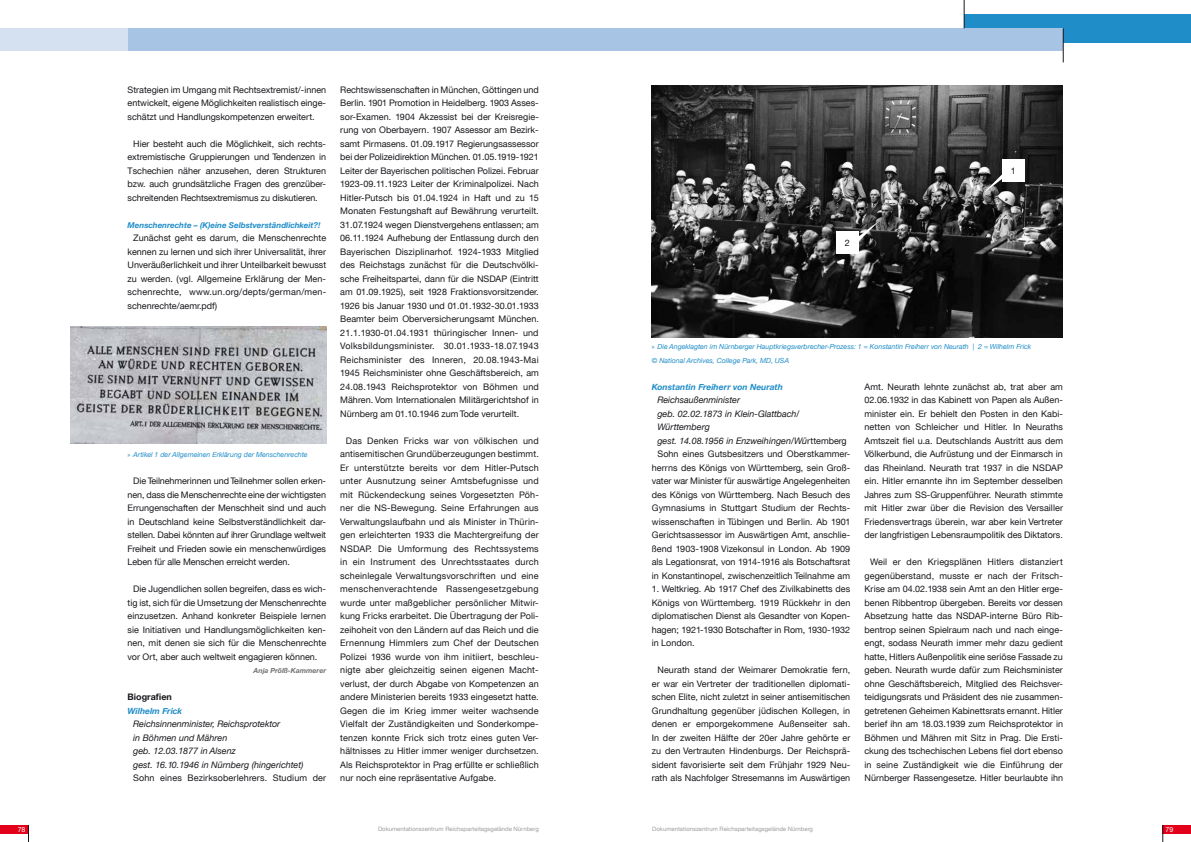
<style>
.page{position:relative;width:1191px;height:842px;background:#fff}
.page>*{position:absolute;margin:0;border:0;box-sizing:border-box;transform-origin:0 0}
.t1{font:9px/13.5px "Helvetica Neue CE";color:#1a171c;text-align:justify}
.t2{font:italic 9px/13.5px "Helvetica Neue CE";color:#1a171c}
.t3{font:700 9px "Helvetica Neue CE";color:#1a171c}
.t4{font:italic 700 8.5px "Helvetica Neue CE";color:#1f8dc8}
.t5{font:italic 700 8px "Helvetica Neue CE";color:#1f8dc8}
.t6{font:italic 7px/13.5px "Helvetica Neue CE";color:#1f8dc8}
.t7{font:italic 700 7px "Helvetica Neue CE";color:#707172}
.t8{font:7px "Helvetica Neue CE";color:#fff}
.t9{font:6px "Helvetica Neue CE";color:#9c9e9f}
.s1{font-family:"Myriad Pro";font-style:normal}
.s2{font-style:normal}
</style>
<div class="page">
<div style="left:0;top:825px;width:28px;height:8px;background:#e2001a"></div>
<div style="left:1162px;top:825px;width:29px;height:8px;background:#e2001a"></div>
<div style="left:0;top:28px;width:128px;height:23px;background:#d5e1f1"></div>
<div style="left:128px;top:28px;width:467px;height:23px;background:#a7c4e4"></div>
<div style="left:964px;top:14px;width:227px;height:29px;background:#1f8dc8"></div>
<div style="left:595px;top:28px;width:468px;height:23px;background:#a7c4e4"></div>
<svg style="left:964px;top:0;width:1px;height:28px"></svg>
<hr style="left:1063px;top:28px;width:1px;height:34px;background:#1a171c">
<svg style="left:28px;top:825px;width:1px;height:17px"></svg>
<svg style="left:1162px;top:825px;width:1px;height:17px"></svg>
<img style="left:71px;top:327px;width:255px;height:117px">
<img style="left:652px;top:85px;width:411px;height:252px">
<div style="left:1002px;top:159px;width:22px;height:23px;background:#fff"></div>
<div style="left:836px;top:232px;width:22px;height:22px;background:#fff"></div>
<svg style="left:983px;top:171px;width:26px;height:22px"></svg>
<svg style="left:852px;top:221px;width:27px;height:23px"></svg>
<p class="t1" style="left:128px;top:83px;width:200px">Strategien im Umgang mit Rechtsextremist/-innen entwickelt, eigene Möglichkeiten realistisch einge&shy;schätzt und Handlungskompetenzen erweitert.</p>
<p class="t1" style="left:128px;top:137px;width:200px;text-indent:6px">Hier besteht auch die Möglichkeit, sich rechts&shy;extremistische Gruppierungen und Tendenzen in Tschechien näher anzusehen, deren Strukturen bzw. auch grundsätzliche Fragen des grenzüber&shy;schreitenden Rechtsextremismus zu diskutieren.</p>
<p class="t5" style="left:128px;top:220px;width:194px">Menschenrechte – (K)eine Selbstverständlichkeit?!</p>
<p class="t1" style="left:128px;top:232px;width:200px;text-indent:6px">Zunächst geht es darum, die Menschenrechte kennen zu lernen und sich ihrer Universalität, ihrer Unveräußerlichkeit und ihrer Unteilbarkeit bewusst zu werden. (vgl. Allgemeine Erklärung der Men&shy;schenrechte, www.un.org/depts/german/men&shy;schenrechte/aemr.pdf)</p>
<p class="t6" style="left:128px;top:448px;width:182px"><span class="s1">»</span> Artikel 1 der Allgemeinen Erklärung der Menschenrechte</p>
<p class="t1" style="left:128px;top:475px;width:200px;text-indent:6px">Die Teilnehmerinnen und Teilnehmer sollen erken&shy;nen, dass die Menschenrechte eine der wichtigsten Errungenschaften der Menschheit sind und auch in Deutschland keine Selbstverständlichkeit dar&shy;stellen. Dabei könnten auf ihrer Grundlage weltweit Freiheit und Frieden sowie ein menschenwürdiges Leben für alle Menschen erreicht werden.</p>
<p class="t1" style="left:128px;top:583px;width:200px;text-indent:6px">Die Jugendlichen sollen begreifen, dass es wich&shy;tig ist, sich für die Umsetzung der Menschenrechte einzusetzen. Anhand konkreter Beispiele lernen sie Initiativen und Handlungsmöglichkeiten ken&shy;nen, mit denen sie sich für die Menschenrechte vor Ort, aber auch weltweit engagieren können.</p>
<p class="t7" style="left:254px;top:667px;width:74px">Anja Prölß-Kammerer</p>
<p class="t3" style="left:128px;top:692px;width:46px">Biografien</p>
<p class="t4" style="left:128px;top:706px;width:56px">Wilhelm Frick</p>
<p class="t2" style="left:133px;top:717px;width:172px">Reichsinnenminister, Reichsprotektor<br>in Böhmen und Mähren<br>geb. 12.03.1877 in Alsenz<br>gest. 16.10.1946 in Nürnberg (hingerichtet)</p>
<p class="t1" style="left:133px;top:772px;width:194px">Sohn eines Bezirksoberlehrers. Studium der</p>
<p class="t1" style="left:340px;top:83px;width:200px">Rechtswissenschaften in München, Göttingen und Berlin. 1901 Promotion in Heidelberg. 1903 Asses&shy;sor-Examen. 1904 Akzessist bei der Kreisregie&shy;rung von Oberbayern. 1907 Assessor am Bezirk&shy;samt Pirmasens. 01.09.1917 Regierungsassessor bei der Polizeidirektion München. 01.05.1919-1921<br>Leiter der Bayerischen politischen Polizei. Februar 1923-09.11.1923 Leiter der Kriminalpolizei. Nach Hitler-Putsch bis 01.04.1924 in Haft und zu 15<br>Monaten Festungshaft auf Bewährung verurteilt.<br>31.07.1924 wegen Dienstvergehens entlassen; am 06.11.1924 Aufhebung der Entlassung durch den Bayerischen Disziplinarhof. 1924-1933 Mitglied des Reichstags zunächst für die Deutschvölki&shy;sche Freiheitspartei, dann für die NSDAP (Eintritt am 01.09.1925), seit 1928 Fraktionsvorsitzender.<br>1926 bis Januar 1930 und 01.01.1932-30.01.1933<br>Beamter beim Oberversicherungsamt München.<br>21.1.1930-01.04.1931 thüringischer Innen- und Volksbildungsminister. 30.01.1933-18.07.1943<br>Reichsminister des Inneren, 20.08.1943-Mai 1945 Reichsminister ohne Geschäftsbereich, am 24.08.1943 Reichsprotektor von Böhmen und Mähren. Vom Internationalen Militärgerichtshof in Nürnberg am 01.10.1946 zum Tode verurteilt.</p>
<p class="t1" style="left:340px;top:434px;width:200px;text-indent:6px">Das Denken Fricks war von völkischen und antisemitischen Grundüberzeugungen bestimmt.<br>Er unterstützte bereits vor dem Hitler-Putsch unter Ausnutzung seiner Amtsbefugnisse und mit Rückendeckung seines Vorgesetzten Pöh&shy;ner die NS-Bewegung. Seine Erfahrungen aus Verwaltungslaufbahn und als Minister in Thürin&shy;gen erleichterten 1933 die Machtergreifung der NSDAP. Die Umformung des Rechtssystems in ein Instrument des Unrechtsstaates durch scheinlegale Verwaltungsvorschriften und eine menschenverachtende Rassengesetzgebung wurde unter maßgeblicher persönlicher Mitwir&shy;kung Fricks erarbeitet. Die Übertragung der Poli&shy;zeihoheit von den Ländern auf das Reich und die Ernennung Himmlers zum Chef der Deutschen Polizei 1936 wurde von ihm initiiert, beschleu&shy;nigte aber gleichzeitig seinen eigenen Macht&shy;verlust, der durch Abgabe von Kompetenzen an andere Ministerien bereits 1933 eingesetzt hatte.<br>Gegen die im Krieg immer weiter wachsende Vielfalt der Zuständigkeiten und Sonderkompe&shy;tenzen konnte Frick sich trotz eines guten Ver&shy;hältnisses zu Hitler immer weniger durchsetzen.<br>Als Reichsprotektor in Prag erfüllte er schließlich nur noch eine repräsentative Aufgabe.</p>
<p class="t1" style="left:845px;top:236px;width:7px">2</p>
<p class="t1" style="left:1010px;top:164px;width:7px">1</p>
<p class="t6" style="left:652px;top:340px;width:381px"><span class="s1">»</span> Die Angeklagten im Nürnberger Hauptkriegsverbrecher-Prozess: 1 = Konstantin Freiherr von Neurath | 2 = Wilhelm Frick <span class="s2">©</span> National Archives, College Park, MD, USA</p>
<p class="t4" style="left:652px;top:382px;width:133px">Konstantin Freiherr von Neurath</p>
<p class="t2" style="left:657px;top:393px;width:84px">Reichsaußenminister</p>
<p class="t2" style="left:657px;top:407px;width:144px">geb. 02.02.1873 in Klein-Glattbach/</p>
<p class="t2" style="left:657px;top:420px;width:54px">Württemberg</p>
<p class="t2" style="left:657px;top:434px;width:191px">gest. 14.08.1956 in Enzweihingen/Wü<span class="s2">rttemberg</span></p>
<p class="t1" style="left:657px;top:448px;width:194px">Sohn eines Gutsbesitzers und Oberstkammer-</p>
<p class="t1" style="left:652px;top:461px;width:200px">herrns des Königs von Württemberg, sein Groß-</p>
<p class="t1" style="left:652px;top:475px;width:200px">vater war Minister für auswärtige Angelegenheiten</p>
<p class="t1" style="left:652px;top:488px;width:200px">des Königs von Württemberg. Nach Besuch des</p>
<p class="t1" style="left:652px;top:502px;width:200px">Gymnasiums in Stuttgart Studium der Rechts-</p>
<p class="t1" style="left:652px;top:515px;width:200px">wissenschaften in Tübingen und Berlin. Ab 1901</p>
<p class="t1" style="left:652px;top:529px;width:200px">Gerichtsassessor im Auswärtigen Amt, anschlie-</p>
<p class="t1" style="left:652px;top:542px;width:200px">ßend 1903-1908 Vizekonsul in London. Ab 1909</p>
<p class="t1" style="left:652px;top:556px;width:200px">als Legationsrat, von 1914-1916 als Botschaftsrat</p>
<p class="t1" style="left:652px;top:569px;width:200px">in Konstantinopel, zwischenzeitlich Teilnahme am</p>
<p class="t1" style="left:652px;top:583px;width:200px">1. Weltkrieg. Ab 1917 Chef des Zivilkabinetts des Königs von Württemberg. 1919 Rückkehr in den diplomatischen Dienst als Gesandter von Kopen&shy;hagen; 1921-1930 Botschafter in Rom, 1930-1932 in London.</p>
<p class="t1" style="left:652px;top:664px;width:200px;text-indent:6px">Neurath stand der Weimarer Demokratie fern, er war ein Vertreter der traditionellen diplomati&shy;schen Elite, nicht zuletzt in seiner antisemitischen Grundhaltung gegenüber jüdischen Kollegen, in denen er emporgekommene Außenseiter sah.<br>In der zweiten Hälfte der 20er Jahre gehörte er zu den Vertrauten Hindenburgs. Der Reichsprä&shy;sident favorisierte seit dem Frühjahr 1929 Neu&shy;rath als Nachfolger Stresemanns im Auswärtigen</p>
<p class="t1" style="left:864px;top:380px;width:200px">Amt. Neurath lehnte zunächst ab, trat aber am 02.06.1932 in das Kabinett von Papen als Außen&shy;minister ein. Er behielt den Posten in den Kabi&shy;netten von Schleicher und Hitler. In Neuraths Amtszeit fiel u.a. Deutschlands Austritt aus dem Völkerbund, die Aufrüstung und der Einmarsch in das Rheinland. Neurath trat 1937 in die NSDAP ein. Hitler ernannte ihn im September desselben Jahres zum SS-Gruppenführer. Neurath stimmte mit Hitler zwar über die Revision des Versailler Friedensvertrags überein, war aber kein Vertreter der langfristigen Lebensraumpolitik des Diktators.</p>
<p class="t1" style="left:864px;top:556px;width:200px;text-indent:6px">Weil er den Kriegsplänen Hitlers distanziert gegenüberstand, musste er nach der Fritsch-Krise am 04.02.1938 sein Amt an den Hitler erge&shy;benen Ribbentrop übergeben. Bereits vor dessen Absetzung hatte das NSDAP-interne Büro Rib&shy;bentrop seinen Spielraum nach und nach einge&shy;engt, sodass Neurath immer mehr dazu gedient hatte, Hitlers Außenpolitik eine seriöse Fassade zu geben. Neurath wurde dafür zum Reichsminister ohne Geschäftsbereich, Mitglied des Reichsver&shy;teidigungsrats und Präsident des nie zusammen&shy;getretenen Geheimen Kabinettsrats ernannt. Hitler berief ihn am 18.03.1939 zum Reichsprotektor in Böhmen und Mähren mit Sitz in Prag. Die Ersti&shy;ckung des tschechischen Lebens fiel dort ebenso in seine Zuständigkeit wie die Einführung der Nürnberger Rassengesetze. Hitler beurlaubte ihn</p>
<p class="t8" style="left:18px;top:825px;width:9px">78</p>
<p class="t9" style="left:378px;top:826px;width:162px">Dokumentationszentrum Reichsparteitagsgelände Nürnberg</p>
<p class="t9" style="left:652px;top:826px;width:162px">Dokumentationszentrum Reichsparteitagsgelände Nürnberg</p>
<p class="t8" style="left:1165px;top:825px;width:9px">79</p>
</div>
